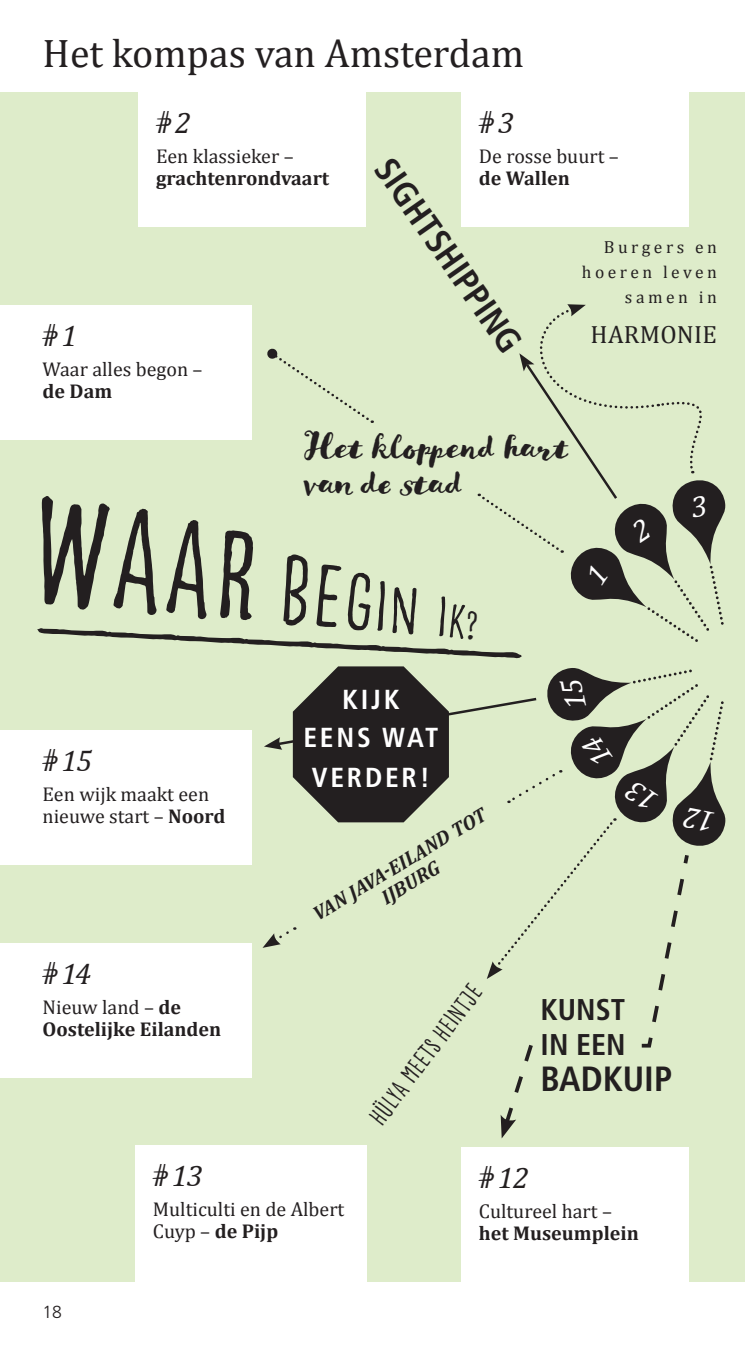
<style>
.page{position:relative;width:745px;height:1347px;background:#fff}
.page>*{position:absolute;margin:0;border:0;box-sizing:border-box;transform-origin:0 0}
.t1{font:162.5px "Goodlife Sans Condensed";color:#231f20}
.t2{font:112.5px "Goodlife Sans Condensed";color:#231f20;scale:2 1}
.Headline{font:40px "Cambria";color:#231f20}
.K_brush_klein{font:36px/36px "Goodlife Brush";letter-spacing:-.025em;color:#231f20}
.K_Versalien_bold{font:35px "DM Frutiger LT Pro 67 Bold Cn";color:#231f20}
.K_Versalien_bold-2{font:30px "DM Frutiger LT Pro 67 Bold Cn";color:#231f20}
.Kompass_Ziffer{font:italic 30px "Cambria";color:#231f20}
.Kompass_ZifferWeiß{font:italic 30px "Cambria";color:#231f20}
.K_Versalien_bold_kle{font:27.5px/37.5px "DM Frutiger LT Pro 67 Bold Cn";letter-spacing:.1em;color:#fff;text-align:center}
.K_Good_life{font:27.5px "Goodlife Sans Condensed";color:#231f20}
.K_Cambria_klein_gesp{font:25px "Cambria";letter-spacing:.01em;color:#231f20}
.Kompass_Text{font:20px/22.5px "Cambria";color:#231f20}
.Kompass_Text-2{font:700 20px/22.5px "Cambria";color:#231f20}
.Kompass_TextWeiß{font:20px/22.5px "Cambria";color:#231f20}
.K_Cambria_Versalien{font:italic 700 20px/21.2px "Cambria";color:#231f20;text-align:center}
.K_Cambria_klein_gesp-2{font:17.5px/25px "Cambria";letter-spacing:.2em;color:#231f20;text-align:right}
.Pagina{font:300 17.5px "DM Frutiger LT Pro 45";color:#231f20}
.s1{font-weight:400}
.s2{font-weight:700}
.s3{font-size:150px}
.s4{font-size:140px}
.s5{font-size:132.5px}
.s6{font-size:105px}
.s7{font-size:95px}
.s8{font-size:85px}
.s9{font-size:75px}
.s10{font-size:70px}
.s11{font-size:60px}
.s12{font-size:50px}
.s13{font-size:42.5px}
</style>
<div class="page">
<div style="left:0;top:92px;width:744px;height:1189px;background:#deecca"></div>
<div style="left:135px;top:1144px;width:231px;height:139px;background:#fff"></div>
<div style="left:0;top:305px;width:252px;height:134px;background:#fff"></div>
<div style="left:0;top:730px;width:252px;height:135px;background:#fff"></div>
<div style="left:0;top:943px;width:252px;height:134px;background:#fff"></div>
<div style="left:461px;top:1147px;width:226px;height:134px;background:#fff"></div>
<div style="left:461px;top:92px;width:226px;height:135px;background:#fff"></div>
<div style="left:138px;top:92px;width:227px;height:135px;background:#fff"></div>
<svg style="left:267px;top:348px;width:105px;height:75px"></svg>
<svg style="left:477px;top:304px;width:225px;height:249px"></svg>
<svg style="left:262px;top:666px;width:427px;height:472px"></svg>
<p class="Headline" style="left:43px;top:29px;width:482px">Het kompas van Amsterdam</p>
<p class="Kompass_Ziffer" style="left:175px;top:102px;width:17px">2</p>
<p class="Kompass_Text-2" style="left:156px;top:144px;width:174px"><span class="s1">Een klassieker – </span>grachtenrondvaart</p>
<p class="Kompass_Ziffer" style="left:61px;top:314px;width:17px">1</p>
<p class="Kompass_Text" style="left:43px;top:357px;width:161px">Waar alles begon – <span class="s2">de Dam</span></p>
<p class="Kompass_Ziffer" style="left:498px;top:102px;width:17px">3</p>
<p class="Kompass_Text" style="left:478px;top:145px;width:141px">De rosse buurt – <span class="s2">de Wallen</span></p>
<p class="K_Versalien_bold" style="left:399px;top:150px;width:230px;rotate:55deg">SIGHTSHIPPING</p>
<p class="K_Cambria_klein_gesp-2" style="left:581px;top:234px;width:137px">Burgers en hoeren leven samen in</p>
<p class="K_Cambria_klein_gesp" style="left:590px;top:319px;width:128px">HARMONIE</p>
<p class="K_brush_klein" style="left:305px;top:430px;width:267px">Het kloppend hart van de stad</p>
<p class="t1" style="left:38px;top:461px;width:454px;rotate:5deg">W<span class="s3">a</span><span class="s4">a</span><span class="s5">r</span> <span class="s6">b</span><span class="s7">e</span><span class="s8">g</span><span class="s9">i</span><span class="s10">n</span> <span class="s11">i</span><span class="s12">k</span><span class="s13">?</span></p>
<p class="t2" style="left:43px;top:525px;width:244px;rotate:3deg">_______</p>
<p class="Kompass_Ziffer" style="left:61px;top:740px;width:32px">15</p>
<p class="Kompass_Text" style="left:43px;top:782px;width:184px">Een wijk maakt een nieuwe start – <span class="s2">Noord</span></p>
<p class="Kompass_Ziffer" style="left:61px;top:952px;width:31px">14</p>
<p class="Kompass_Text-2" style="left:43px;top:994px;width:180px"><span class="s1">Nieuw land –</span> de<br>Oostelijke Eilanden</p>
<p class="K_Versalien_bold_kle" style="left:303px;top:681px;width:136px">KIJK<br>EENS WAT</p>
<p class="K_Versalien_bold_kle" style="left:312px;top:758px;width:119px">VERDER!</p>
<p class="K_Cambria_Versalien" style="left:308px;top:905px;width:200px;rotate:-31deg">VAN JAVA-EILAND TOT<br>IJBURG</p>
<p class="K_Good_life" style="left:362px;top:1112px;width:170px;rotate:-53deg">Hülya meets Heintje</p>
<p class="K_Versalien_bold-2" style="left:540px;top:992px;width:86px">KUNST</p>
<p class="K_Versalien_bold-2" style="left:540px;top:1027px;width:87px">IN EEN</p>
<p class="K_Versalien_bold" style="left:540px;top:1057px;width:133px">BADKUIP</p>
<p class="Pagina" style="left:43px;top:1301px;width:21px">18</p>
<p class="Kompass_ZifferWeiß" style="left:172px;top:1154px;width:32px">13</p>
<p class="Kompass_TextWeiß" style="left:153px;top:1197px;width:193px">Multiculti en de Albert<br>Cuyp – <span class="s2">de Pijp</span></p>
<p class="Kompass_Ziffer" style="left:497px;top:1156px;width:33px">12</p>
<p class="Kompass_Text" style="left:478px;top:1199px;width:161px">Cultureel hart – <span class="s2">het Museumplein</span></p>
</div>
